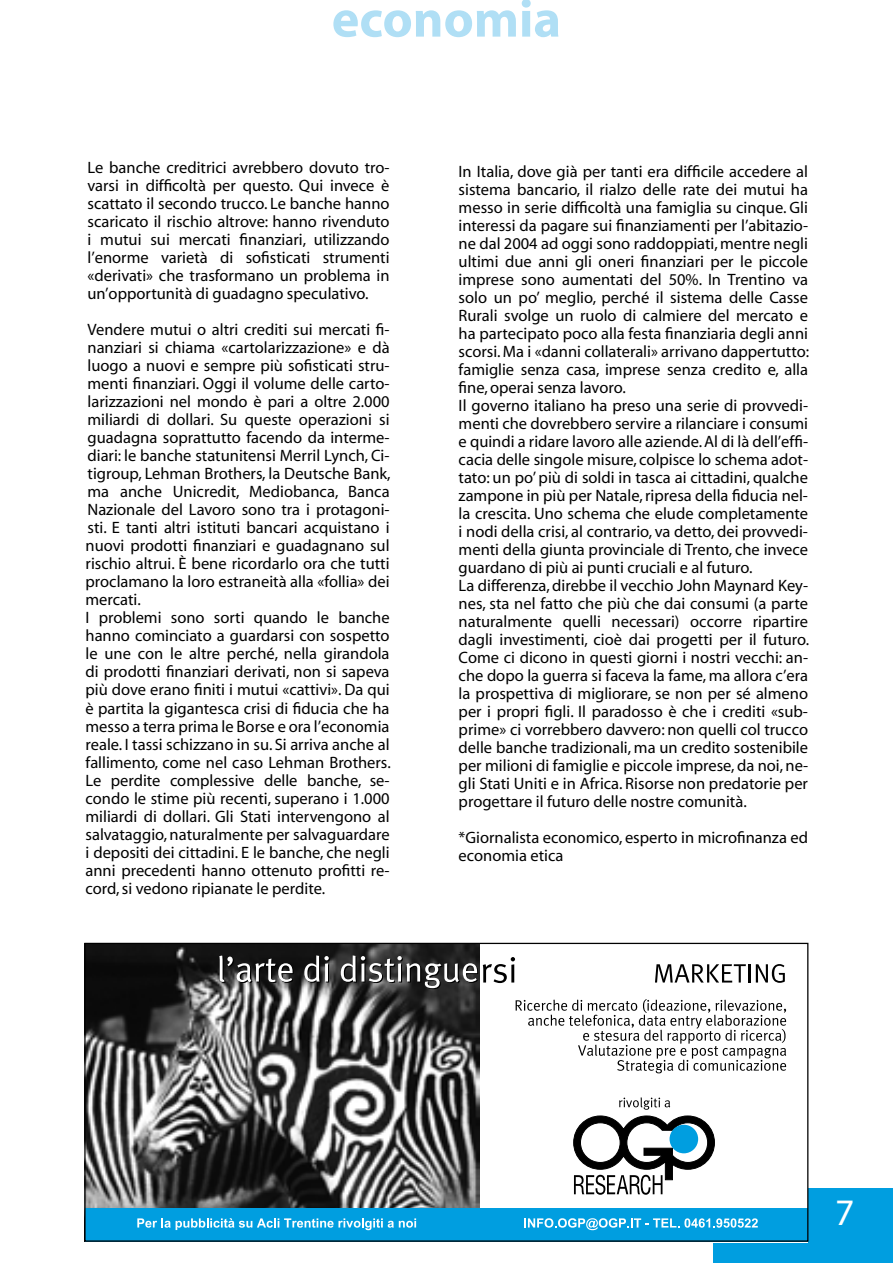
<style>
.page{position:relative;width:893px;height:1263px;background:#fff}
.page>*{position:absolute;margin:0;border:0;box-sizing:border-box;transform-origin:0 0}
.t1{font:700 52.5px "Myriad";color:#b0dff5}
.t2{font:37.5px "Myriad";color:#fff}
.t3{font:16.5px/18px "Myriad";color:#000}
</style>
<div class="page">
<div style="left:714px;top:1188px;width:179px;height:75px;background:#009ee0"></div>
<div style="left:64px;top:922px;width:744px;height:320px;background:#fff"></div>
<img style="left:86px;top:945px;width:394px;height:263px">
<div style="left:85px;top:1208px;width:723px;height:33px;background:#009ee0"></div>
<svg style="left:655px;top:964px;width:130px;height:19px"></svg>
<svg style="left:524px;top:1218px;width:234px;height:12px"></svg>
<svg style="left:219px;top:955px;width:75px;height:28px"></svg>
<svg style="left:304px;top:955px;width:26px;height:28px"></svg>
<svg style="left:341px;top:955px;width:174px;height:34px"></svg>
<svg style="left:137px;top:1218px;width:279px;height:12px"></svg>
<svg style="left:516px;top:999px;width:270px;height:74px"></svg>
<svg style="left:573px;top:1097px;width:142px;height:98px"></svg>
<div style="left:670px;top:1125px;width:28px;height:28px;background:#009ee0;border-radius:50%"></div>
<h1 class="t1" style="left:332px;top:-8px;width:231px">economia</h1>
<p class="t3" style="left:88px;top:160px;width:304px;text-align:justify">Le banche creditrici avrebbero dovuto tro&shy;varsi in difficoltà per questo. Qui invece è scattato il secondo trucco. Le banche hanno scaricato il rischio altrove: hanno rivenduto i mutui sui mercati finanziari, utilizzando l’enorme varietà di sofisticati strumenti «derivati» che trasformano un problema in un’opportunità di guadagno speculativo.</p>
<p class="t3" style="left:86px;top:322px;width:307px">Vendere mutui o altri crediti sui mercati fi&shy;nanziari si chiama «cartolarizzazione» e dà luogo a nuovi e sempre più sofisticati stru&shy;menti finanziari. Oggi il volume delle carto&shy;larizzazioni nel mondo è pari a oltre 2.000 miliardi di dollari. Su queste operazioni si guadagna soprattutto facendo da interme&shy;diari: le banche statunitensi Merril Lynch, Ci&shy;tigroup, Lehman Brothers, la Deutsche Bank, ma anche Unicredit, Mediobanca, Banca Nazionale del Lavoro sono tra i protagoni&shy;sti. E tanti altri istituti bancari acquistano i nuovi prodotti finanziari e guadagnano sul rischio altrui. È bene ricordarlo ora che tutti proclamano la loro estraneità alla «follia» dei mercati.<br>I problemi sono sorti quando le banche hanno cominciato a guardarsi con sospetto le une con le altre perché, nella girandola di prodotti finanziari derivati, non si sapeva più dove erano finiti i mutui «cattivi». Da qui è partita la gigantesca crisi di fiducia che ha messo a terra prima le Borse e ora l’economia reale. I tassi schizzano in su. Si arriva anche al fallimento, come nel caso Lehman Brothers.<br>Le perdite complessive delle banche, se&shy;condo le stime più recenti, superano i 1.000 miliardi di dollari. Gli Stati intervengono al salvataggio, naturalmente per salvaguardare i depositi dei cittadini. E le banche, che negli anni precedenti hanno ottenuto profitti re&shy;cord, si vedono ripianate le perdite.</p>
<p class="t3" style="left:459px;top:164px;width:352px">In Italia, dove già per tanti era difficile accedere al sistema bancario, il rialzo delle rate dei mutui ha messo in serie difficoltà una famiglia su cinque. Gli interessi da pagare sui finanziamenti per l’abitazio&shy;ne dal 2004 ad oggi sono raddoppiati, mentre negli ultimi due anni gli oneri finanziari per le piccole imprese sono aumentati del 50%. In Trentino va solo un po’ meglio, perché il sistema delle Casse Rurali svolge un ruolo di calmiere del mercato e ha partecipato poco alla festa finanziaria degli anni scorsi. Ma i «danni collaterali» arrivano dappertutto: famiglie senza casa, imprese senza credito e, alla fine, operai senza lavoro.<br>Il governo italiano ha preso una serie di provvedi&shy;menti che dovrebbero servire a rilanciare i consumi e quindi a ridare lavoro alle aziende. Al di là dell’effi&shy;cacia delle singole misure, colpisce lo schema adot&shy;tato: un po’ più di soldi in tasca ai cittadini, qualche zampone in più per Natale, ripresa della fiducia nel&shy;la crescita. Uno schema che elude completamente i nodi della crisi, al contrario, va detto, dei provvedi&shy;menti della giunta provinciale di Trento, che invece guardano di più ai punti cruciali e al futuro.<br>La differenza, direbbe il vecchio John Maynard Key&shy;nes, sta nel fatto che più che dai consumi (a parte naturalmente quelli necessari) occorre ripartire dagli investimenti, cioè dai progetti per il futuro.<br>Come ci dicono in questi giorni i nostri vecchi: an&shy;che dopo la guerra si faceva la fame, ma allora c’era la prospettiva di migliorare, se non per sé almeno per i propri figli. Il paradosso è che i crediti «sub&shy;prime» ci vorrebbero davvero: non quelli col trucco delle banche tradizionali, ma un credito sostenibile per milioni di famiglie e piccole imprese, da noi, ne&shy;gli Stati Uniti e in Africa. Risorse non predatorie per progettare il futuro delle nostre comunità.</p>
<p class="t3" style="left:459px;top:830px;width:351px">*Giornalista economico, esperto in microfinanza ed economia etica</p>
<h2 class="t2" style="left:835px;top:1193px;width:21px">7</h2>
</div>
